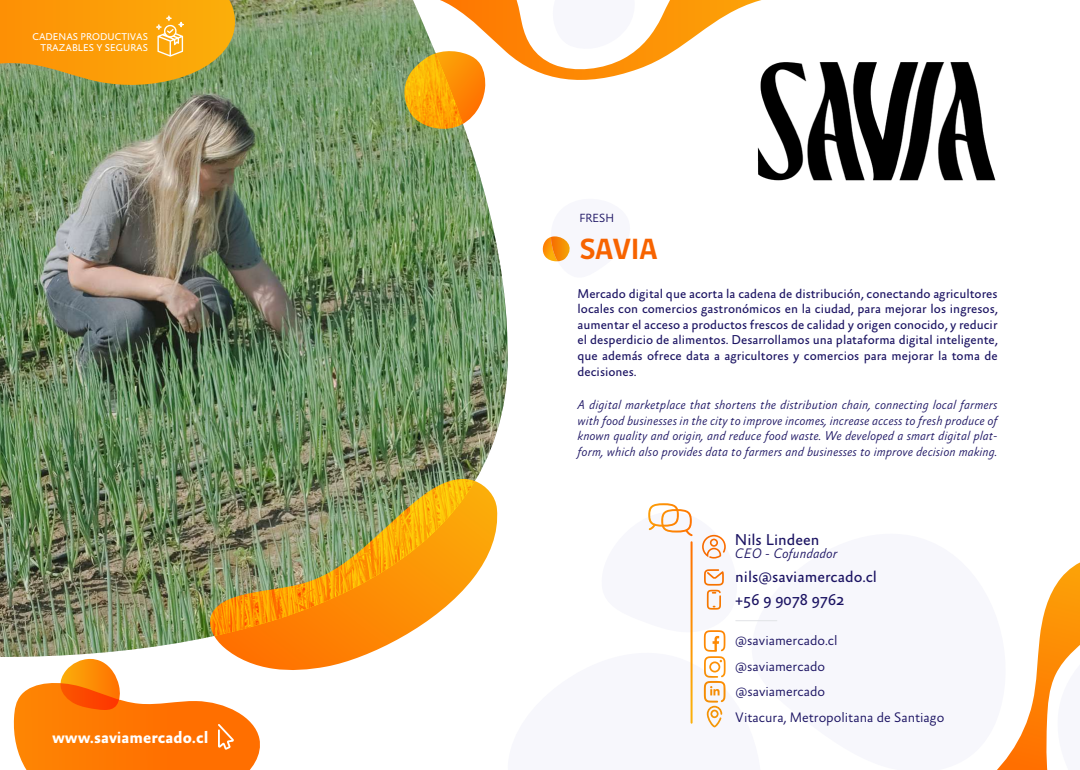
<style>
.page{position:relative;width:1080px;height:770px;background:#fff}
.page>*{position:absolute;margin:0;border:0;box-sizing:border-box;transform-origin:0 0}
.t1{font:700 30px "gob CL";letter-spacing:-.01em;color:#f76300}
.t2{font:700 17px "Absara Sans";color:#fff}
.t3{font:16px/22.7px "Absara Sans";color:#1c1463}
.t4{font:300 14px/25.5px "Absara Sans";color:#1c1463}
.t5{font:italic 300 14px "Absara Sans";color:#1c1463}
.t6{font:13px/15.6px "Absara Sans";color:#1c1463;text-align:justify}
.t7{font:italic 300 13px/15.6px "Absara Sans";color:#1c1463;text-align:justify}
.t8{font:300 12px "Absara Sans";color:#1c1463}
.t9{font:10px/11px "Absara Sans";color:#fff;text-align:right}
</style>
<div class="page">
<svg style="left:997px;top:562px;width:83px;height:208px"></svg>
<svg style="left:1050px;top:594px;width:30px;height:176px"></svg>
<svg style="left:542px;top:236px;width:28px;height:26px"></svg>
<svg style="left:648px;top:503px;width:117px;height:225px"></svg>
<hr style="left:736px;top:620px;width:41px;height:1px;background:#e1e3e6">
<img style="left:757px;top:62px;width:239px;height:119px">
<img style="left:0;top:0;width:508px;height:657px">
<svg style="left:291px;top:0;width:544px;height:81px"></svg>
<svg style="left:13px;top:659px;width:247px;height:111px"></svg>
<img style="left:207px;top:475px;width:292px;height:196px">
<svg style="left:403px;top:49px;width:83px;height:83px;background:#e7a832"></svg>
<svg style="left:0;top:0;width:237px;height:87px;background:#e49f1b"></svg>
<p class="t9" style="left:32px;top:31px;width:117px">CADENAS PRODUCTIVAS<br>TRAZABLES Y SEGURAS</p>
<h2 class="t2" style="left:52px;top:728px;width:158px">www.saviamercado.cl</h2>
<p class="t8" style="left:579px;top:212px;width:36px">FRESH</p>
<h1 class="t1" style="left:579px;top:229px;width:80px">SAVIA</h1>
<p class="t6" style="left:578px;top:286px;width:422px">Mercado digital que acorta la cadena de distribución, conectando agricultores locales con comercios gastronómicos en la ciudad, para mejorar los ingresos, aumentar el acceso a productos frescos de calidad y origen conocido, y reducir el desperdicio de alimentos. Desarrollamos una plataforma digital inteligente, que además ofrece data a agricultores y comercios para mejorar la toma de decisiones.</p>
<p class="t7" style="left:578px;top:397px;width:422px">A digital marketplace that shortens the distribution chain, connecting local farmers with food businesses in the city to improve incomes, increase access to fresh produce of known quality and origin, and reduce food waste. We developed a smart digital plat&shy;form, which also provides data to farmers and businesses to improve decision making.</p>
<p class="t3" style="left:735px;top:530px;width:86px">Nils Lindeen</p>
<p class="t3" style="left:735px;top:566px;width:143px">nils@saviamercado.cl +56 9 9078 9762</p>
<p class="t4" style="left:735px;top:628px;width:104px">@saviamercado.cl @saviamercado @saviamercado</p>
<p class="t5" style="left:735px;top:546px;width:104px">CEO - Cofundador</p>
<p class="t4" style="left:735px;top:705px;width:211px">Vitacura, Metropolitana de Santiago</p>
</div>
